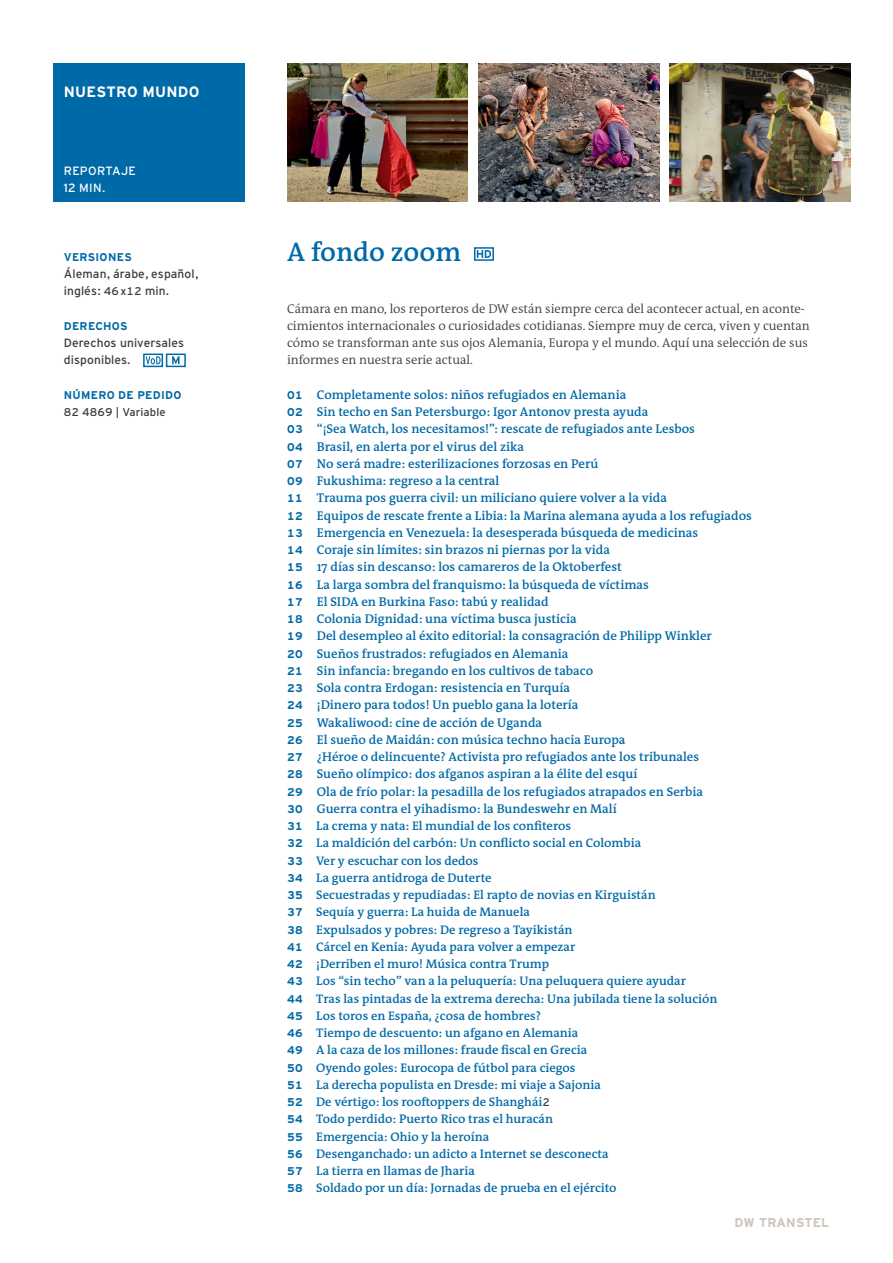
<style>
.page{position:relative;width:893px;height:1263px;background:#fff}
.page>*{position:absolute;margin:0;border:0;box-sizing:border-box;transform-origin:0 0}
.Headline_S{font:600 27px "DW The Antiqua B W6";color:#0069a7}
.Titel_Kategorie{font:700 15px "Interstate DW";letter-spacing:.015em;color:#fff}
.Sub_S{font:600 12.75px "DW The Antiqua B W6";color:#0069a7}
.Copy_S{font:300 12.75px/17.2px "DW The Antiqua B W4";color:#3b3b3a}
.t1{font:700 12.75px "Interstate DW Line";letter-spacing:.02em;color:#cdc5bb}
.Sub_S-2{font:600 12.45px "DW The Antiqua B W6";color:#0069a7}
.Bestellinfo{font:12px/17.2px "Interstate DW";letter-spacing:.01em;color:#3b3b3a}
.Titel_Sendeformat{font:12px "Interstate DW";letter-spacing:.025em;color:#fff}
.Sub_Versal_S{font:700 11.25px "Interstate DW";letter-spacing:.025em;color:#0069a7}
.Bestellnummer_Inhalt{font:11.25px "Interstate DW Line";letter-spacing:.01em;color:#3b3b3a}
.s1{font-family:"Interstate DW Line";font-size:11.25px}
.s2{font-family:"Interstate DW Line"}
.s3{font-family:"Interstate DW Line";font-weight:700;font-size:11.25px}
.s4{font-family:"Interstate DW Line";font-weight:400;font-size:11.1px;color:#3b3b3a}
</style>
<div class="page">
<div style="left:53px;top:64px;width:191px;height:138px;background:#0069a7"></div>
<img style="left:287px;top:64px;width:181px;height:138px">
<img style="left:670px;top:64px;width:180px;height:138px">
<img style="left:478px;top:64px;width:181px;height:138px">
<svg style="left:474px;top:247px;width:20px;height:14px"></svg>
<svg style="left:477px;top:250px;width:14px;height:8px"></svg>
<svg style="left:143px;top:354px;width:20px;height:13px"></svg>
<svg style="left:146px;top:356px;width:15px;height:8px"></svg>
<div style="left:166px;top:354px;width:20px;height:13px;background:#fff;border:2px solid #0069a7"></div>
<svg style="left:172px;top:356px;width:8px;height:8px"></svg>
<p class="Titel_Kategorie" style="left:64px;top:83px;width:137px">NUESTRO MUNDO</p>
<p class="Titel_Sendeformat" style="left:64px;top:164px;width:74px">REPORTAJE</p>
<p class="Titel_Sendeformat" style="left:64px;top:181px;width:43px">12 MIN.</p>
<p class="Sub_Versal_S" style="left:64px;top:251px;width:69px">VERSIONES</p>
<p class="Bestellinfo" style="left:64px;top:265px;width:136px">Áleman, árabe, español, inglés: <span class="s1">46 x12</span> <span class="s2">min.</span></p>
<p class="Sub_Versal_S" style="left:64px;top:320px;width:65px">DERECHOS</p>
<p class="Bestellinfo" style="left:64px;top:334px;width:122px">Derechos universales</p>
<p class="Bestellinfo" style="left:64px;top:351px;width:68px">disponibles.</p>
<p class="Sub_Versal_S" style="left:64px;top:389px;width:119px">NÚMERO DE PEDIDO</p>
<p class="Bestellnummer_Inhalt" style="left:64px;top:406px;width:104px">82 4869 | Variable</p>
<p class="Headline_S" style="left:287px;top:234px;width:176px">A fondo zoom</p>
<p class="Copy_S" style="left:287px;top:300px;width:524px">Cámara en mano, los reporteros de DW están siempre cerca del acontecer actual, en aconte&shy;cimientos internacionales o curiosidades cotidianas. Siempre muy de cerca, viven y cuentan cómo se transforman ante sus ojos Alemania, Europa y el mundo. Aquí una selección de sus informes en nuestra serie actual.</p>
<p class="Sub_S" style="left:287px;top:386px;width:341px"><span class="s3">01</span> Completamente solos: niños refugiados en Alemania</p>
<p class="Sub_S" style="left:287px;top:404px;width:363px"><span class="s3">02</span> Sin techo en San Petersburgo: Igor Antonov presta ayuda</p>
<p class="Sub_S" style="left:287px;top:421px;width:409px"><span class="s3">03</span> “¡Sea Watch, los necesitamos!”: rescate de refugiados ante Lesbos</p>
<p class="Sub_S" style="left:287px;top:438px;width:238px"><span class="s3">04</span> Brasil, en alerta por el virus del zika</p>
<p class="Sub_S" style="left:287px;top:455px;width:313px"><span class="s3">07</span> No será madre: esterilizaciones forzosas en Perú</p>
<p class="Sub_S" style="left:287px;top:473px;width:214px"><span class="s3">09</span> Fukushima: regreso a la central</p>
<p class="Sub_S" style="left:287px;top:490px;width:381px"><span class="s3">11</span> Trauma pos guerra civil: un miliciano quiere volver a la vida</p>
<p class="Sub_S" style="left:287px;top:507px;width:466px"><span class="s3">12</span> Equipos de rescate frente a Libia: la Marina alemana ayuda a los refugiados</p>
<p class="Sub_S" style="left:287px;top:524px;width:413px"><span class="s3">13</span> Emergencia en Venezuela: la desesperada búsqueda de medicinas</p>
<p class="Sub_S" style="left:287px;top:542px;width:325px"><span class="s3">14</span> Coraje sin límites: sin brazos ni piernas por la vida</p>
<p class="Sub_S" style="left:287px;top:559px;width:336px"><span class="s3">15</span> 17 días sin descanso: los camareros de la Oktoberfest</p>
<p class="Sub_S" style="left:287px;top:576px;width:363px"><span class="s3">16</span> La larga sombra del franquismo: la búsqueda de víctimas</p>
<p class="Sub_S" style="left:287px;top:593px;width:263px"><span class="s3">17</span> El SIDA en Burkina Faso: tabú y realidad</p>
<p class="Sub_S" style="left:287px;top:611px;width:291px"><span class="s3">18</span> Colonia Dignidad: una víctima busca justicia</p>
<p class="Sub_S" style="left:287px;top:628px;width:426px"><span class="s3">19</span> Del desempleo al éxito editorial: la consagración de Philipp Winkler</p>
<p class="Sub_S" style="left:287px;top:645px;width:283px"><span class="s3">20</span> Sueños frustrados: refugiados en Alemania</p>
<p class="Sub_S" style="left:287px;top:662px;width:308px"><span class="s3">21</span> Sin infancia: bregando en los cultivos de tabaco</p>
<p class="Sub_S" style="left:287px;top:680px;width:285px"><span class="s3">23</span> Sola contra Erdogan: resistencia en Turquía</p>
<p class="Sub_S" style="left:287px;top:697px;width:293px"><span class="s3">24</span> ¡Dinero para todos! Un pueblo gana la lotería</p>
<p class="Sub_S" style="left:287px;top:714px;width:257px"><span class="s3">25</span> Wakaliwood: cine de acción de Uganda</p>
<p class="Sub_S" style="left:287px;top:731px;width:340px"><span class="s3">26</span> El sueño de Maidán: con música techno hacia Europa</p>
<p class="Sub_S" style="left:287px;top:749px;width:414px"><span class="s3">27</span> ¿Héroe o delincuente? Activista pro refugiados ante los tribunales</p>
<p class="Sub_S" style="left:287px;top:766px;width:352px"><span class="s3">28</span> Sueño olímpico: dos afganos aspiran a la élite del esquí</p>
<p class="Sub_S" style="left:287px;top:783px;width:418px"><span class="s3">29</span> Ola de frío polar: la pesadilla de los refugiados atrapados en Serbia</p>
<p class="Sub_S" style="left:287px;top:800px;width:331px"><span class="s3">30</span> Guerra contra el yihadismo: la Bundeswehr en Malí</p>
<p class="Sub_S-2" style="left:287px;top:818px;width:286px"><span class="s3">31</span> La crema y nata: El mundial de los confiteros</p>
<p class="Sub_S-2" style="left:287px;top:835px;width:356px"><span class="s3">32</span> La maldición del carbón: Un conflicto social en Colombia</p>
<p class="Sub_S-2" style="left:287px;top:852px;width:193px"><span class="s3">33</span> Ver y escuchar con los dedos</p>
<p class="Sub_S-2" style="left:287px;top:870px;width:206px"><span class="s3">34</span> La guerra antidroga de Duterte</p>
<p class="Sub_S-2" style="left:287px;top:887px;width:370px"><span class="s3">35</span> Secuestradas y repudiadas: El rapto de novias en Kirguistán</p>
<p class="Sub_S-2" style="left:287px;top:904px;width:244px"><span class="s3">37</span> Sequía y guerra: La huida de Manuela</p>
<p class="Sub_S-2" style="left:287px;top:921px;width:287px"><span class="s3">38</span> Expulsados y pobres: De regreso a Tayikistán</p>
<p class="Sub_S-2" style="left:287px;top:939px;width:290px"><span class="s3">41</span> Cárcel en Kenia: Ayuda para volver a empezar</p>
<p class="Sub_S-2" style="left:287px;top:956px;width:264px"><span class="s3">42</span> ¡Derriben el muro! Música contra Trump</p>
<p class="Sub_S-2" style="left:287px;top:973px;width:400px"><span class="s3">43</span> Los “sin techo” van a la peluquería: Una peluquera quiere ayudar</p>
<p class="Sub_S-2" style="left:287px;top:990px;width:432px"><span class="s3">44</span> Tras las pintadas de la extrema derecha: Una jubilada tiene la solución</p>
<p class="Sub_S-2" style="left:287px;top:1008px;width:256px"><span class="s3">45</span> Los toros en España, ¿cosa de hombres?</p>
<p class="Sub_S-2" style="left:287px;top:1025px;width:293px"><span class="s3">46</span> Tiempo de descuento: un afgano en Alemania</p>
<p class="Sub_S-2" style="left:287px;top:1042px;width:302px"><span class="s3">49</span> A la caza de los millones: fraude fiscal en Grecia</p>
<p class="Sub_S-2" style="left:287px;top:1059px;width:290px"><span class="s3">50</span> Oyendo goles: Eurocopa de fútbol para ciegos</p>
<p class="Sub_S-2" style="left:287px;top:1077px;width:315px"><span class="s3">51</span> La derecha populista en Dresde: mi viaje a Sajonia</p>
<p class="Sub_S-2" style="left:287px;top:1094px;width:264px"><span class="s3">52</span> De vértigo: los rooftoppers de Shanghái<span class="s4">2</span></p>
<p class="Sub_S-2" style="left:287px;top:1111px;width:268px"><span class="s3">54</span> Todo perdido: Puerto Rico tras el huracán</p>
<p class="Sub_S-2" style="left:287px;top:1128px;width:204px"><span class="s3">55</span> Emergencia: Ohio y la heroína</p>
<p class="Sub_S-2" style="left:287px;top:1146px;width:323px"><span class="s3">56</span> Desenganchado: un adicto a Internet se desconecta</p>
<p class="Sub_S-2" style="left:287px;top:1163px;width:189px"><span class="s3">57</span> La tierra en llamas de Jharia</p>
<p class="Sub_S-2" style="left:287px;top:1180px;width:331px"><span class="s3">58</span> Soldado por un día: Jornadas de prueba en el ejército</p>
<p class="t1" style="left:735px;top:1215px;width:96px">DW TRANSTEL</p>
</div>
